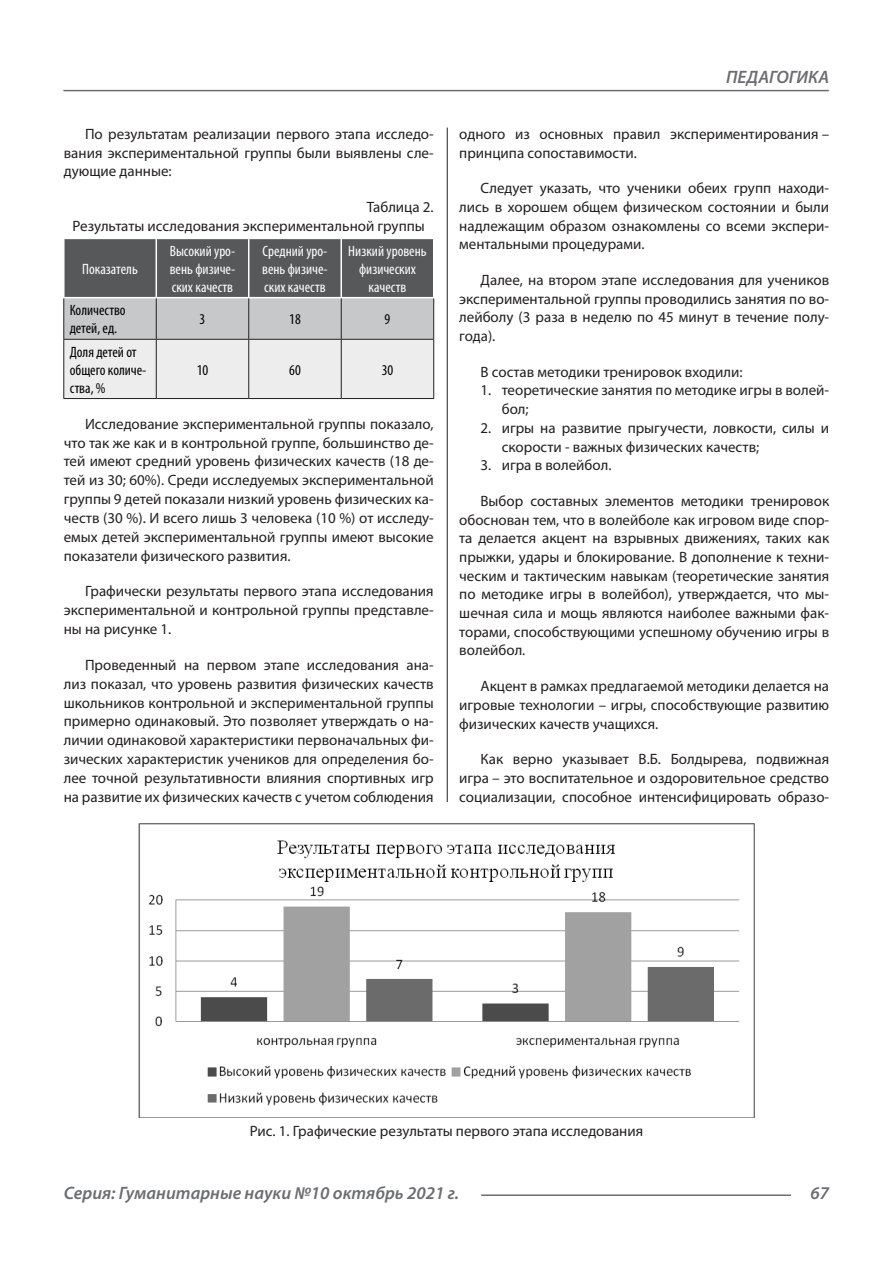
<style>
.page{position:relative;width:893px;height:1263px;background:#fff}
.page>*{position:absolute;margin:0;border:0;box-sizing:border-box;transform-origin:0 0}
.t1{font:italic 600 18px "Myriad Pro";color:#6c6d70}
.Статья_текст{font:15px/18.8px "Myriad Pro";color:#231f20;text-align:justify}
.Таблица_Заголовок_Яч{font:condensed 15px/18px "Myriad Pro";color:#fff;text-align:justify}
.Таблица_Строка{font:condensed 15px/18px "Myriad Pro";color:#000}
.Рисунок_в_статье{font:15px "Myriad Pro";color:#231f20}
</style>
<div class="page">
<hr style="left:447px;top:128px;width:1px;height:1007px;background:#231f20">
<hr style="left:63px;top:90px;width:766px;height:1px;background:#6c6d70">
<hr style="left:481px;top:1194px;width:310px;height:2px;background:#6c6d70">
<div style="left:441px;top:802px;width:13px;height:353px;background:#fff"></div>
<svg style="left:64px;top:239px;width:369px;height:159px;background:#acadaf"></svg>
<hr style="left:63px;top:239px;width:2px;height:58px;background:#fff">
<hr style="left:156px;top:239px;width:1px;height:58px;background:#fff">
<hr style="left:248px;top:239px;width:1px;height:58px;background:#fff">
<hr style="left:340px;top:239px;width:2px;height:58px;background:#fff">
<hr style="left:63px;top:297px;width:93px;height:1px;background:#fff">
<hr style="left:156px;top:297px;width:93px;height:1px;background:#fff">
<hr style="left:249px;top:297px;width:92px;height:1px;background:#fff">
<hr style="left:341px;top:297px;width:93px;height:1px;background:#fff">
<hr style="left:63px;top:298px;width:1px;height:41px;background:#231f20">
<hr style="left:156px;top:298px;width:1px;height:41px;background:#231f20">
<hr style="left:248px;top:298px;width:1px;height:41px;background:#231f20">
<hr style="left:341px;top:298px;width:1px;height:41px;background:#231f20">
<hr style="left:433px;top:298px;width:1px;height:41px;background:#231f20">
<hr style="left:63px;top:339px;width:93px;height:1px;background:#231f20">
<hr style="left:63px;top:340px;width:1px;height:58px;background:#231f20">
<hr style="left:156px;top:339px;width:93px;height:1px;background:#231f20">
<hr style="left:156px;top:340px;width:1px;height:58px;background:#231f20">
<hr style="left:249px;top:339px;width:92px;height:1px;background:#231f20">
<hr style="left:248px;top:340px;width:1px;height:58px;background:#231f20">
<hr style="left:341px;top:339px;width:93px;height:1px;background:#231f20">
<hr style="left:341px;top:340px;width:1px;height:58px;background:#231f20">
<hr style="left:433px;top:340px;width:1px;height:58px;background:#231f20">
<hr style="left:63px;top:398px;width:93px;height:1px;background:#231f20">
<hr style="left:156px;top:398px;width:93px;height:1px;background:#231f20">
<hr style="left:249px;top:398px;width:92px;height:1px;background:#231f20">
<hr style="left:341px;top:398px;width:93px;height:1px;background:#231f20">
<img style="left:138px;top:824px;width:616px;height:294px">
<p class="Статья_текст" style="left:64px;top:124px;width:371px;text-indent:21px">По результатам реализации первого этапа исследо&shy;вания экспериментальной группы были выявлены сле&shy;дующие данные:</p>
<p class="Статья_текст" style="left:367px;top:198px;width:68px">Таблица 2.</p>
<p class="Статья_текст" style="left:73px;top:216px;width:354px">Результаты исследования экспериментальной группы</p>
<p class="Таблица_Заголовок_Яч" style="left:82px;top:259px;width:57px">Показатель</p>
<p class="Таблица_Заголовок_Яч" style="left:170px;top:241px;width:67px">Высокий уро&shy;вень физиче&shy;ских качеств</p>
<p class="Таблица_Заголовок_Яч" style="left:262px;top:241px;width:67px">Средний уро&shy;вень физиче&shy;ских качеств</p>
<p class="Таблица_Заголовок_Яч" style="left:348px;top:241px;width:80px;text-align:center">Низкий уровень физических качеств</p>
<p class="Таблица_Строка" style="left:70px;top:301px;width:57px">Количество детей, ед.</p>
<p class="Таблица_Строка" style="left:200px;top:310px;width:7px">3</p>
<p class="Таблица_Строка" style="left:289px;top:310px;width:13px">18</p>
<p class="Таблица_Строка" style="left:385px;top:310px;width:7px">9</p>
<p class="Таблица_Строка" style="left:70px;top:342px;width:78px">Доля детей от общего количе&shy;ства, %</p>
<p class="Таблица_Строка" style="left:197px;top:360px;width:13px">10</p>
<p class="Таблица_Строка" style="left:289px;top:360px;width:13px">60</p>
<p class="Таблица_Строка" style="left:382px;top:360px;width:13px">30</p>
<p class="Статья_текст" style="left:64px;top:414px;width:371px;text-indent:21px">Исследование экспериментальной группы показало, что так же как и в контрольной группе, большинство де&shy;тей имеют средний уровень физических качеств (18 де&shy;тей из 30; 60%). Среди исследуемых экспериментальной группы 9 детей показали низкий уровень физических ка&shy;честв (30 %). И всего лишь 3 человека (10 %) от исследу&shy;емых детей экспериментальной группы имеют высокие показатели физического развития.</p>
<p class="Статья_текст" style="left:64px;top:582px;width:371px;text-indent:21px">Графически результаты первого этапа исследования экспериментальной и контрольной группы представле&shy;ны на рисунке 1.</p>
<p class="Статья_текст" style="left:64px;top:655px;width:371px;text-indent:21px">Проведенный на первом этапе исследования ана&shy;лиз показал, что уровень развития физических качеств школьников контрольной и экспериментальной группы примерно одинаковый. Это позволяет утверждать о на&shy;личии одинаковой характеристики первоначальных фи&shy;зических характеристик учеников для определения бо&shy;лее точной результативности влияния спортивных игр на развитие их физических качеств с учетом соблюдения</p>
<p class="t1" style="left:726px;top:66px;width:104px">ПЕДАГОГИКА</p>
<p class="Статья_текст" style="left:459px;top:124px;width:371px">одного из основных правил экспериментирования – принципа сопоставимости.</p>
<p class="Статья_текст" style="left:459px;top:179px;width:371px;text-indent:21px">Следует указать, что ученики обеих групп находи&shy;лись в хорошем общем физическом состоянии и были надлежащим образом ознакомлены со всеми экспери&shy;ментальными процедурами.</p>
<p class="Статья_текст" style="left:459px;top:270px;width:371px;text-indent:21px">Далее, на втором этапе исследования для учеников экспериментальной группы проводились занятия по во&shy;лейболу (3 раза в неделю по 45 минут в течение полу&shy;года).</p>
<p class="Статья_текст" style="left:480px;top:362px;width:264px">В состав методики тренировок входили:</p>
<p class="Статья_текст" style="left:502px;top:381px;width:329px;text-indent:-21px">1. теоретические занятия по методике игры в волей&shy;бол;</p>
<p class="Статья_текст" style="left:502px;top:418px;width:329px;text-indent:-21px">2. игры на развитие прыгучести, ловкости, силы и скорости - важных физических качеств;</p>
<p class="Статья_текст" style="left:480px;top:456px;width:133px">3. игра в волейбол.</p>
<p class="Статья_текст" style="left:459px;top:491px;width:371px;text-indent:21px">Выбор составных элементов методики тренировок обоснован тем, что в волейболе как игровом виде спор&shy;та делается акцент на взрывных движениях, таких как прыжки, удары и блокирование. В дополнение к техни&shy;ческим и тактическим навыкам (теоретические занятия по методике игры в волейбол), утверждается, что мы&shy;шечная сила и мощь являются наиболее важными фак&shy;торами, способствующими успешному обучению игры в волейбол.</p>
<p class="Статья_текст" style="left:459px;top:676px;width:371px;text-indent:21px">Акцент в рамках предлагаемой методики делается на игровые технологии – игры, способствующие развитию физических качеств учащихся.</p>
<p class="Статья_текст" style="left:459px;top:750px;width:371px;text-indent:21px">Как верно указывает В.Б. Болдырева, подвижная игра – это воспитательное и оздоровительное средство социализации, способное интенсифицировать образо-</p>
<p class="Рисунок_в_статье" style="left:250px;top:1121px;width:395px">Рис. 1. Графические результаты первого этапа исследования</p>
<p class="t1" style="left:64px;top:1182px;width:397px">Серия: Гуманитарные науки №10 октябрь 2021 г.</p>
<p class="t1" style="left:810px;top:1182px;width:20px">67</p>
</div>
